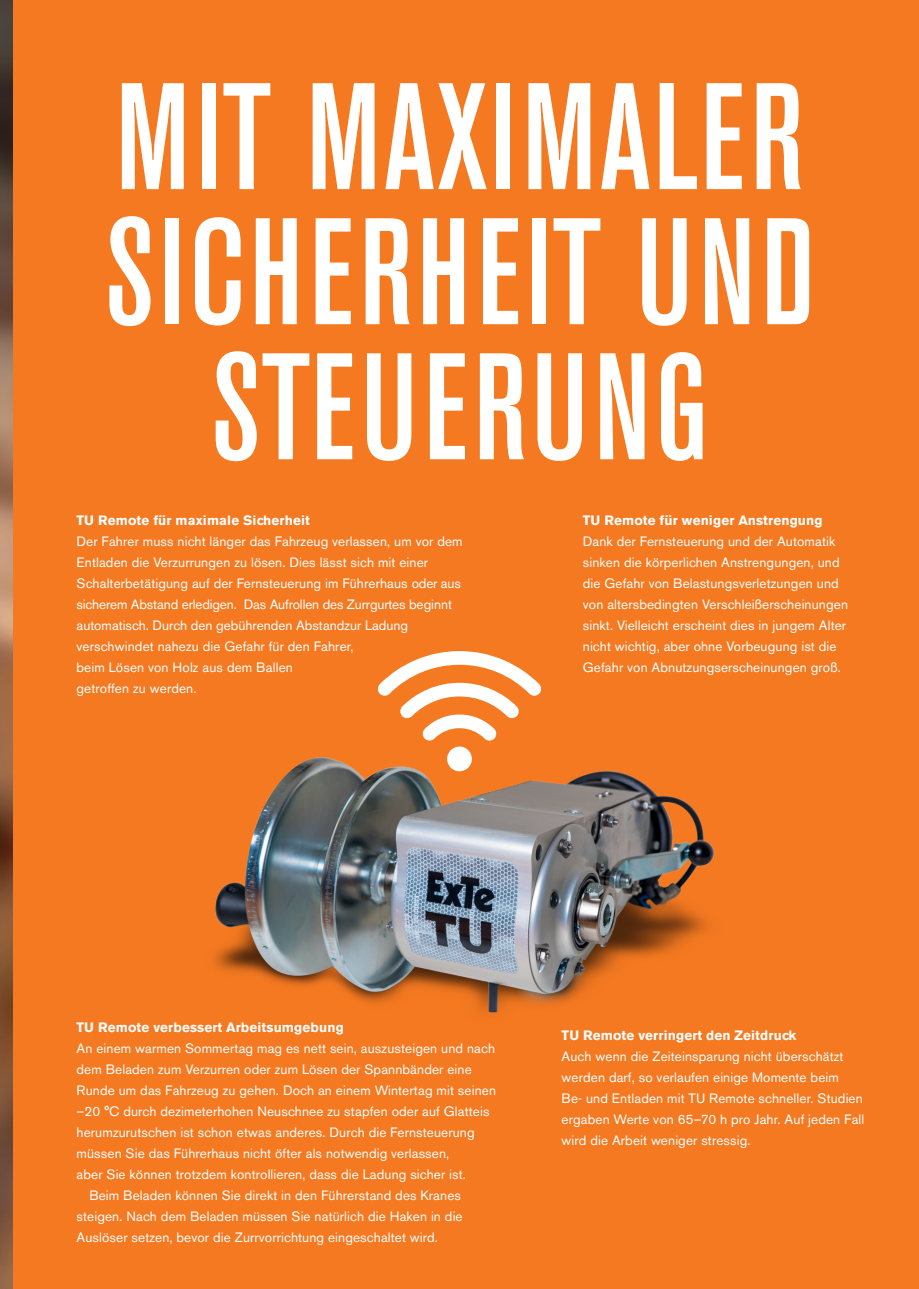
<style>
.page{position:relative;width:919px;height:1289px;background:#fff}
.page>*{position:absolute;margin:0;border:0;box-sizing:border-box;transform-origin:0 0}
.t1{font:500 condensed 150px/135px "Akzidenz Grotesk BE";letter-spacing:.03em;color:#fff;text-align:center}
.t2{font:13.5px/21px "Akzidenz Grotesk BE";letter-spacing:.01em;color:#fff}
.t3{font:700 13.5px "Akzidenz Grotesk BE";letter-spacing:.01em;color:#fff}
</style>
<div class="page">
<div style="left:13px;top:0;width:905px;height:1288px;background:#f47921"></div>
<img style="left:0;top:0;width:13px;height:1288px">
<img style="left:214px;top:688px;width:501px;height:325px">
<svg style="left:377px;top:651px;width:164px;height:120px"></svg>
<h1 class="t1" style="left:105px;top:73px;width:711px">MIT MAXIMALER<br>SICHERHEIT UND<br>STEUERUNG</h1>
<p class="t3" style="left:77px;top:512px;width:235px">TU Remote für maximale Sicherheit</p>
<p class="t2" style="left:77px;top:530px;width:387px">Der Fahrer muss nicht länger das Fahrzeug verlassen, um vor dem Entladen die Verzurrungen zu lösen. Dies lässt sich mit einer Schalterbetätigung auf der Fernsteuerung im Führerhaus oder aus sicherem Abstand erledigen. Das Aufrollen des Zurrgurtes beginnt automatisch. Durch den gebührenden Abstandzur Ladung verschwindet nahezu die Gefahr für den Fahrer,<br>beim Lösen von Holz aus dem Ballen<br>getroffen zu werden.</p>
<p class="t3" style="left:583px;top:512px;width:241px">TU Remote für weniger Anstrengung</p>
<p class="t2" style="left:583px;top:530px;width:267px">Dank der Fernsteuerung und der Automatik sinken die körperlichen Anstrengungen, und die Gefahr von Belastungsverletzungen und von altersbedingten Verschleißerscheinungen sinkt. Vielleicht erscheint dies in jungem Alter nicht wichtig, aber ohne Vorbeugung ist die Gefahr von Abnutzungserscheinungen groß.</p>
<p class="t3" style="left:77px;top:1019px;width:269px">TU Remote verbessert Arbeitsumgebung</p>
<p class="t2" style="left:77px;top:1038px;width:420px">An einem warmen Sommertag mag es nett sein, auszusteigen und nach</p>
<p class="t2" style="left:77px;top:1059px;width:396px">dem Beladen zum Verzurren oder zum Lösen der Spannbänder eine</p>
<p class="t2" style="left:77px;top:1080px;width:421px">Runde um das Fahrzeug zu gehen. Doch an einem Wintertag mit seinen</p>
<p class="t2" style="left:77px;top:1101px;width:414px">–20 °C durch dezimeterhohen Neuschnee zu stapfen oder auf Glatteis</p>
<p class="t2" style="left:77px;top:1122px;width:399px">herumzurutschen ist schon etwas anderes. Durch die Fernsteuerung</p>
<p class="t2" style="left:77px;top:1143px;width:374px">müssen Sie das Führerhaus nicht öfter als notwendig verlassen,</p>
<p class="t2" style="left:77px;top:1164px;width:391px">aber Sie können trotzdem kontrollieren, dass die Ladung sicher ist.</p>
<p class="t2" style="left:89px;top:1185px;width:373px">Beim Beladen können Sie direkt in den Führerstand des Kranes</p>
<p class="t2" style="left:77px;top:1206px;width:387px">steigen. Nach dem Beladen müssen Sie natürlich die Haken in die</p>
<p class="t2" style="left:77px;top:1227px;width:363px">Auslöser setzen, bevor die Zurrvorrichtung eingeschaltet wird.</p>
<p class="t3" style="left:561px;top:1027px;width:236px">TU Remote verringert den Zeitdruck</p>
<p class="t2" style="left:561px;top:1045px;width:304px">Auch wenn die Zeiteinsparung nicht überschätzt werden darf, so verlaufen einige Momente beim<br>Be- und Entladen mit TU Remote schneller. Studien ergaben Werte von 65–70 h pro Jahr. Auf jeden Fall wird die Arbeit weniger stressig.</p>
</div>
